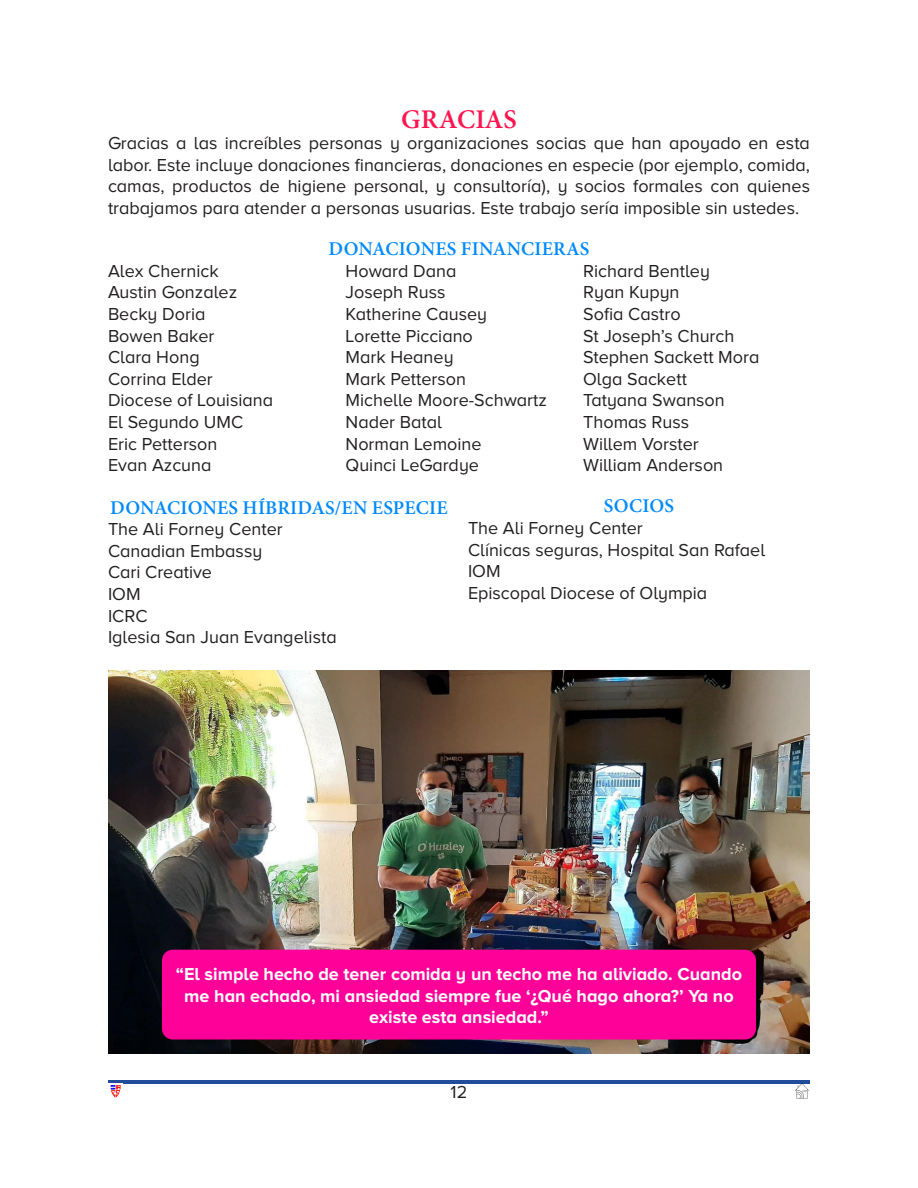
<style>
.page{position:relative;width:918px;height:1188px;background:#fff}
.page>*{position:absolute;margin:0;border:0;box-sizing:border-box;transform-origin:0 0}
.t1{font:600 27px "Minion Pro";letter-spacing:.005em;color:#ff1550}
.Sub_Header{font:600 19.5px "Minion Pro";letter-spacing:.01em;color:#008afc}
.t2{font:18px/21.6px "Proxima Nova A";color:#231f20;text-align:justify}
.t3{font:700 18px/21.6px "Proxima Nova A";color:#fff;text-align:center}
</style>
<div class="page">
<img style="left:108px;top:670px;width:702px;height:384px">
<hr style="left:108px;top:1080px;width:702px;height:3px;background:#214c9b">
<img style="left:110px;top:1085px;width:11px;height:13px">
<img style="left:795px;top:1084px;width:15px;height:14px">
<div style="left:162px;top:950px;width:594px;height:89px;background:#fe0198;border-radius:11px"></div>
<p class="t1" style="left:401px;top:100px;width:117px">GRACIAS</p>
<p class="t2" style="left:108px;top:132px;width:704px">Gracias a las increíbles personas y organizaciones socias que han apoyado en esta labor. Este incluye donaciones financieras, donaciones en especie (por ejemplo, comida, camas, productos de higiene personal, y consultoría), y socios formales con quienes trabajamos para atender a personas usuarias. Este trabajo sería imposible sin ustedes.</p>
<p class="Sub_Header" style="left:329px;top:235px;width:262px">DONACIONES FINANCIERAS</p>
<p class="t2" style="left:108px;top:260px;width:112px">Alex Chernick</p>
<p class="t2" style="left:108px;top:281px;width:131px">Austin Gonzalez</p>
<p class="t2" style="left:108px;top:303px;width:99px">Becky Doria</p>
<p class="t2" style="left:108px;top:325px;width:108px">Bowen Baker</p>
<p class="t2" style="left:108px;top:346px;width:93px">Clara Hong</p>
<p class="t2" style="left:108px;top:368px;width:106px">Corrina Elder</p>
<p class="t2" style="left:108px;top:389px;width:167px">Diocese of Louisiana</p>
<p class="t2" style="left:108px;top:411px;width:137px">El Segundo UMC</p>
<p class="t2" style="left:108px;top:433px;width:111px">Eric Petterson</p>
<p class="t2" style="left:108px;top:454px;width:105px">Evan Azcuna</p>
<p class="t2" style="left:346px;top:260px;width:112px">Howard Dana</p>
<p class="t2" style="left:346px;top:281px;width:101px">Joseph Russ</p>
<p class="t2" style="left:346px;top:303px;width:143px">Katherine Causey</p>
<p class="t2" style="left:346px;top:325px;width:129px">Lorette Picciano</p>
<p class="t2" style="left:346px;top:346px;width:110px">Mark Heaney</p>
<p class="t2" style="left:346px;top:368px;width:122px">Mark Petterson</p>
<p class="t2" style="left:346px;top:389px;width:203px">Michelle Moore-Schwartz</p>
<p class="t2" style="left:346px;top:411px;width:98px">Nader Batal</p>
<p class="t2" style="left:346px;top:433px;width:138px">Norman Lemoine</p>
<p class="t2" style="left:346px;top:454px;width:135px">Quinci LeGardye</p>
<p class="t2" style="left:583px;top:260px;width:128px">Richard Bentley</p>
<p class="t2" style="left:583px;top:281px;width:98px">Ryan Kupyn</p>
<p class="t2" style="left:583px;top:303px;width:99px">Sofia Castro</p>
<p class="t2" style="left:583px;top:325px;width:153px">St Joseph’s Church</p>
<p class="t2" style="left:583px;top:346px;width:178px">Stephen Sackett Mora</p>
<p class="t2" style="left:583px;top:368px;width:105px">Olga Sackett</p>
<p class="t2" style="left:583px;top:389px;width:143px">Tatyana Swanson</p>
<p class="t2" style="left:583px;top:411px;width:108px">Thomas Russ</p>
<p class="t2" style="left:583px;top:433px;width:117px">Willem Vorster</p>
<p class="t2" style="left:583px;top:454px;width:142px">William Anderson</p>
<p class="Sub_Header" style="left:110px;top:494px;width:339px">DONACIONES HÍBRIDAS/EN ESPECIE</p>
<p class="t2" style="left:108px;top:518px;width:176px">The Ali Forney Center</p>
<p class="t2" style="left:108px;top:540px;width:156px">Canadian Embassy</p>
<p class="t2" style="left:108px;top:561px;width:106px">Cari Creative</p>
<p class="t2" style="left:108px;top:583px;width:34px">IOM</p>
<p class="t2" style="left:108px;top:604px;width:41px">ICRC</p>
<p class="t2" style="left:108px;top:626px;width:230px">Iglesia San Juan Evangelista</p>
<p class="Sub_Header" style="left:604px;top:493px;width:72px">SOCIOS</p>
<p class="t2" style="left:468px;top:517px;width:176px">The Ali Forney Center</p>
<p class="t2" style="left:468px;top:539px;width:299px">Clínicas seguras, Hospital San Rafael</p>
<p class="t2" style="left:468px;top:560px;width:34px">IOM</p>
<p class="t2" style="left:468px;top:582px;width:241px">Episcopal Diocese of Olympia</p>
<p class="t3" style="left:176px;top:963px;width:568px">“El simple hecho de tener comida y un techo me ha aliviado. Cuando me han echado, mi ansiedad siempre fue ‘¿Qué hago ahora?’ Ya no existe esta ansiedad.”</p>
<p class="t2" style="left:451px;top:1081px;width:18px">12</p>
</div>
